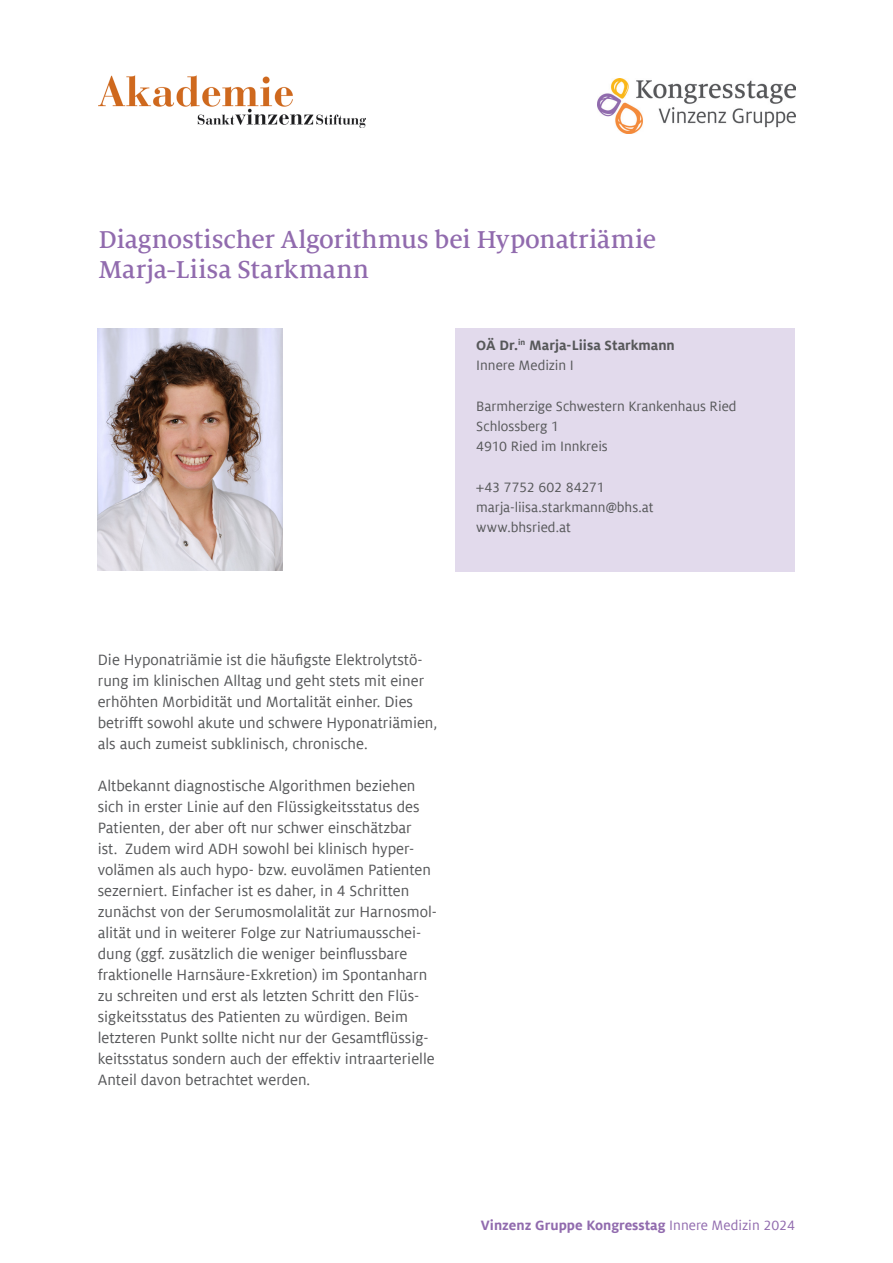
<style>
.page{position:relative;width:893px;height:1263px;background:#fff}
.page>*{position:absolute;margin:0;border:0;box-sizing:border-box;transform-origin:0 0}
.t1{font:500 27px/30px "Milo Serif Offc Pro";letter-spacing:-.005em;color:#916bae}
.t2{font:16.5px/21px "Milo Offc Pro";color:#57585a}
.t3{font:15px/20.2px "Milo Offc Pro";letter-spacing:-.005em;color:#57585a}
.t4{font:700 15px "Milo Offc Pro";color:#916bae}
.t5{font:700 15px/20.2px "Milo Offc Pro";color:#57585a}
.s1{font-weight:400}
</style>
<div class="page">
<img style="left:99px;top:75px;width:266px;height:53px">
<img style="left:597px;top:78px;width:198px;height:55px">
<div style="left:455px;top:328px;width:340px;height:243px;background:#e2daec"></div>
<img style="left:98px;top:328px;width:185px;height:243px">
<h1 class="t1" style="left:99px;top:225px;width:559px">Diagnostischer Algorithmus bei Hyponatriämie<br>Marja-Liisa Starkmann</h1>
<p class="t5" style="left:476px;top:335px;width:200px">OÄ Dr.<sup>in</sup> Marja-Liisa Starkmann<br><span class="s1">Innere Medizin I</span></p>
<p class="t3" style="left:476px;top:396px;width:262px">Barmherzige Schwestern Krankenhaus Ried<br>Schlossberg 1<br>4910 Ried im Innkreis</p>
<p class="t3" style="left:476px;top:477px;width:179px">+43 7752 602 84271 marja-liisa.starkmann@bhs.at www.bhsried.at</p>
<p class="t2" style="left:98px;top:650px;width:341px">Die Hyponatriämie ist die häufigste Elektrolytstö&shy;rung im klinischen Alltag und geht stets mit einer erhöhten Morbidität und Mortalität einher. Dies betrifft sowohl akute und schwere Hyponatriämien, als auch zumeist subklinisch, chronische.</p>
<p class="t2" style="left:98px;top:776px;width:341px">Altbekannt diagnostische Algorithmen beziehen sich in erster Linie auf den Flüssigkeitsstatus des Patienten, der aber oft nur schwer einschätzbar<br>ist. Zudem wird ADH sowohl bei klinisch hyper&shy;volämen als auch hypo- bzw. euvolämen Patienten sezerniert. Einfacher ist es daher, in 4 Schritten zunächst von der Serumosmolalität zur Harnosmol&shy;alität und in weiterer Folge zur Natriumausschei&shy;dung (ggf. zusätzlich die weniger beinflussbare fraktionelle Harnsäure-Exkretion) im Spontanharn zu schreiten und erst als letzten Schritt den Flüs&shy;sigkeitsstatus des Patienten zu würdigen. Beim letzteren Punkt sollte nicht nur der Gesamtflüssig&shy;keitsstatus sondern auch der effektiv intraarterielle Anteil davon betrachtet werden.</p>
<p class="t4" style="left:481px;top:1217px;width:316px">Vinzenz Gruppe Kongresstag <span class="s1">Innere Medizin 2024</span></p>
</div>
